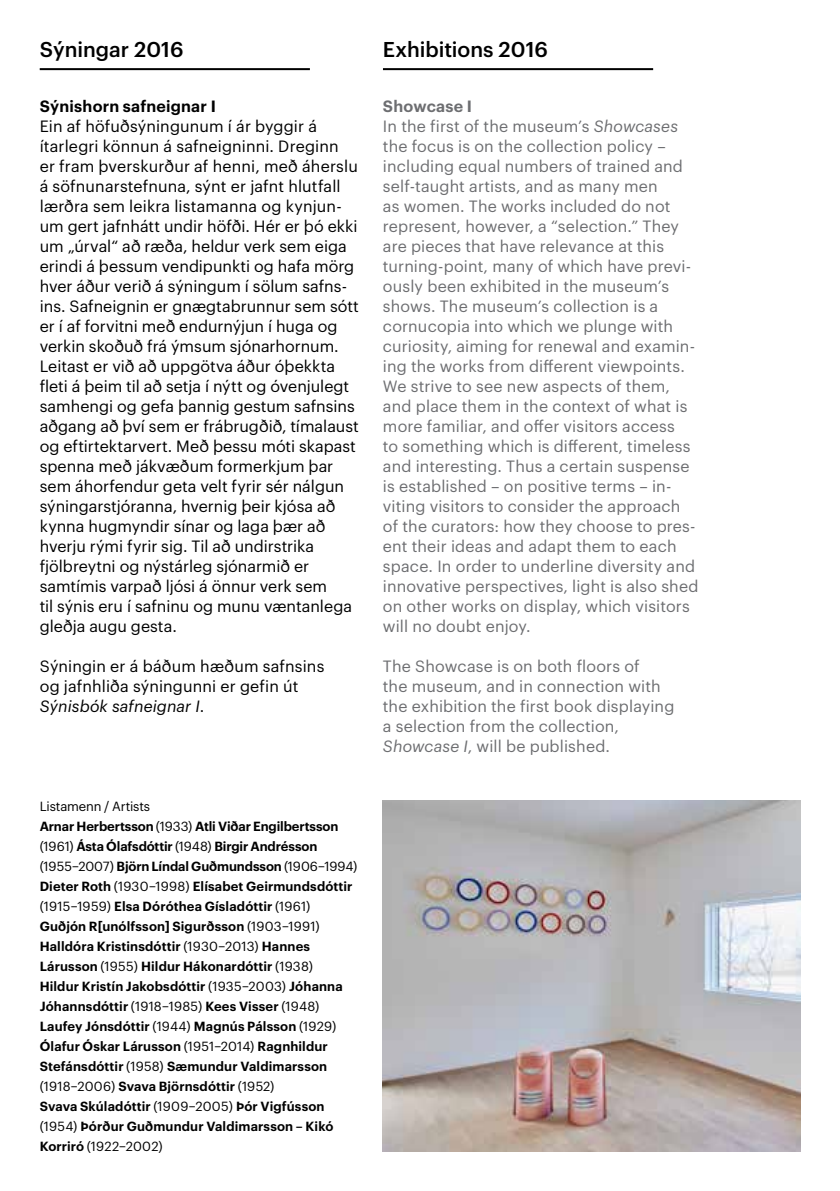
<style>
.page{position:relative;width:840px;height:1191px;background:#fff}
.page>*{position:absolute;margin:0;border:0;box-sizing:border-box;transform-origin:0 0}
.t1{font:500 21px "Graphik";color:#000}
.t2{font:16px/20px "Graphik";letter-spacing:.01em;color:#6d6e71}
.t3{font:16px/20px "Graphik";color:#000}
.t4{font:600 16px "Graphik";letter-spacing:.015em;color:#000}
.t5{font:600 13px/20px "Graphik";letter-spacing:.01em;color:#000}
.s1{font-style:italic}
.s2{font-weight:600}
.s3{font-weight:400}
</style>
<div class="page">
<hr style="left:40px;top:68px;width:270px;height:2px;background:#000">
<hr style="left:383px;top:68px;width:269px;height:2px;background:#000">
<img style="left:383px;top:800px;width:416px;height:351px">
<h1 class="t1" style="left:40px;top:33px;width:145px">Sýningar 2016</h1>
<h1 class="t1" style="left:383px;top:33px;width:166px">Exhibitions 2016</h1>
<p class="t4" style="left:40px;top:94px;width:177px">Sýnishorn safneignar I</p>
<p class="t3" style="left:40px;top:114px;width:320px">Ein af höfuðsýningunum í ár byggir á ítarlegri könnun á safneigninni. Dreginn<br>er fram þverskurður af henni, með áherslu á söfnunarstefnuna, sýnt er jafnt hlutfall lærðra sem leikra listamanna og kynjun&shy;um gert jafnhátt undir höfði. Hér er þó ekki um „úrval“ að ræða, heldur verk sem eiga erindi á þessum vendipunkti og hafa mörg hver áður verið á sýningum í sölum safns&shy;ins. Safneignin er gnægtabrunnur sem sótt er í af forvitni með endurnýjun í huga og verkin skoðuð frá ýmsum sjónarhornum.<br>Leitast er við að uppgötva áður óþekkta fleti á þeim til að setja í nýtt og óvenjulegt samhengi og gefa þannig gestum safnsins aðgang að því sem er frábrugðið, tímalaust og eftirtektarvert. Með þessu móti skapast spenna með jákvæðum formerkjum þar sem áhorfendur geta velt fyrir sér nálgun sýningarstjóranna, hvernig þeir kjósa að kynna hugmyndir sínar og laga þær að hverju rými fyrir sig. Til að undirstrika fjölbreytni og nýstárleg sjónarmið er samtímis varpað ljósi á önnur verk sem<br>til sýnis eru í safninu og munu væntanlega gleðja augu gesta.</p>
<p class="t3" style="left:40px;top:654px;width:286px">Sýningin er á báðum hæðum safnsins og jafnhliða sýningunni er gefin út<br><span class="s1">Sýnisbók safneignar I</span>.</p>
<p class="t2" style="left:383px;top:94px;width:317px"><span class="s2">Showcase I<br></span>In the first of the museum’s <span class="s1">Showcases </span>the focus is on the collection policy – including equal numbers of trained and self-taught artists, and as many men<br>as women. The works included do not represent, however, a “selection.” They are pieces that have relevance at this turning-point, many of which have previ&shy;ously been exhibited in the museum’s shows. The museum’s collection is a cornucopia into which we plunge with curiosity, aiming for renewal and examin&shy;ing the works from different viewpoints.<br>We strive to see new aspects of them, and place them in the context of what is more familiar, and offer visitors access<br>to something which is different, timeless and interesting. Thus a certain suspense is established – on positive terms – in&shy;viting visitors to consider the approach of the curators: how they choose to pres&shy;ent their ideas and adapt them to each space. In order to underline diversity and innovative perspectives, light is also shed on other works on display, which visitors will no doubt enjoy.</p>
<p class="t2" style="left:383px;top:654px;width:293px">The Showcase is on both floors of<br>the museum, and in connection with the exhibition the first book displaying a selection from the collection, <span class="s1">Showcase I</span>, will be published.</p>
<p class="t5" style="left:40px;top:795px;width:319px"><span class="s3">Listamenn / Artists<br></span>Arnar Herbertsson <span class="s3">(1933)</span> Atli Viðar Engilbertsson <span class="s3">(1961)</span> Ásta Ólafsdóttir <span class="s3">(1948)</span> Birgir Andrésson <span class="s3">(1955–2007)</span> Björn Líndal Guðmundsson <span class="s3">(1906–1994)<br></span>Dieter Roth <span class="s3">(1930–1998)</span> Elísabet Geirmundsdóttir <span class="s3">(1915–1959)</span> Elsa Dóróthea Gísladóttir <span class="s3">(1961)<br></span>Guðjón R[unólfsson] Sigurðsson <span class="s3">(1903–1991)<br></span>Halldóra Kristinsdóttir <span class="s3">(1930–2013)</span> Hannes Lárusson <span class="s3">(1955)</span> Hildur Hákonardóttir <span class="s3">(1938)<br></span>Hildur Kristín Jakobsdóttir <span class="s3">(1935–2003)</span> Jóhanna Jóhannsdóttir <span class="s3">(1918–1985)</span> Kees Visser <span class="s3">(1948)<br></span>Laufey Jónsdóttir <span class="s3">(1944)</span> Magnús Pálsson <span class="s3">(1929)<br></span>Ólafur Óskar Lárusson <span class="s3">(1951–2014)</span> Ragnhildur Stefánsdóttir <span class="s3">(1958)</span> Sæmundur Valdimarsson <span class="s3">(1918–2006)</span> Svava Björnsdóttir <span class="s3">(1952)<br></span>Svava Skúladóttir <span class="s3">(1909–2005)</span> Þór Vigfússon <span class="s3">(1954)</span> Þórður Guðmundur Valdimarsson – Kikó Korriró <span class="s3">(1922–2002)</span></p>
</div>
